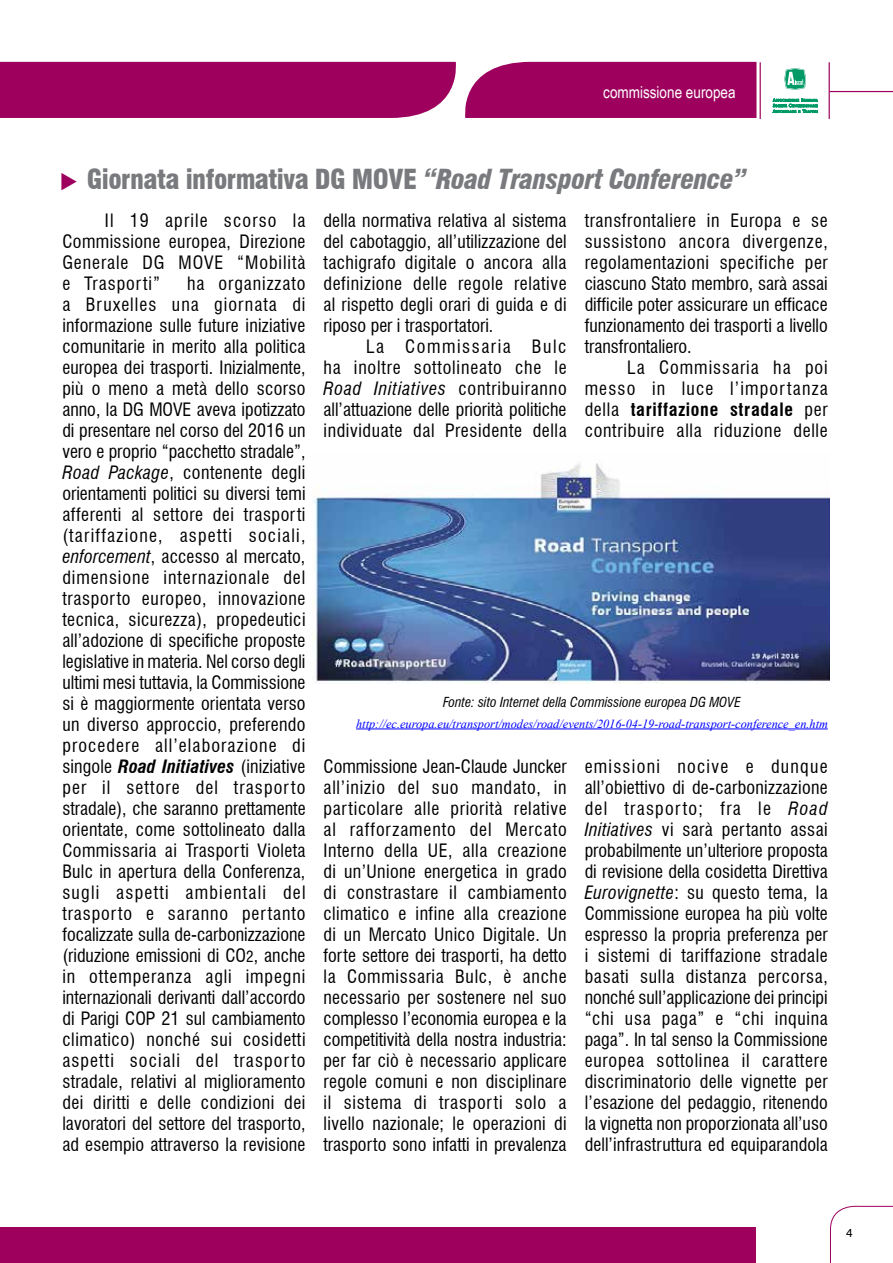
<style>
.page{position:relative;width:893px;height:1263px;background:#fff}
.page>*{position:absolute;margin:0;border:0;box-sizing:border-box;transform-origin:0 0}
.t1{font:900 condensed 27px "Swiss 721 BT";letter-spacing:-.02em;color:#797a7d}
.t2{font:condensed 18px/21px "Swiss 721 BT";letter-spacing:.005em;color:#000;text-align:justify}
.t3{font:16.5px "Arial Narrow";color:#fff}
.t4{font:italic condensed 13.5px "Swiss 721 BT";color:#000}
.t5{font:italic 12.3px "Times New Roman";color:#00f}
.t6{font:12px "Swiss 721 BT";color:#000}
.s1{font-style:italic}
.s2{font-weight:700}
.s3{font-weight:700;font-style:italic}
.s4{font-size:15px}
</style>
<div class="page">
<svg style="left:830px;top:1205px;width:63px;height:58px"></svg>
<div style="left:0;top:1227px;width:755px;height:36px;background:#9e005e"></div>
<svg style="left:772px;top:98px;width:46px;height:15px"></svg>
<svg style="left:784px;top:68px;width:23px;height:22px"></svg>
<hr style="left:829px;top:62px;width:1px;height:57px;background:#9e005e">
<hr style="left:760px;top:62px;width:1px;height:57px;background:#9e005e">
<hr style="left:830px;top:91px;width:63px;height:1px;background:#9e005e">
<div style="left:0;top:62px;width:756px;height:56px;background:#9e005e"></div>
<img style="left:312px;top:463px;width:518px;height:221px">
<hr style="left:356px;top:729px;width:472px;height:1px;background:#00f">
<p class="t3" style="left:603px;top:80px;width:134px">commissione europea</p>
<h1 class="t1" style="left:87px;top:163px;width:661px">Giornata informativa DG MOVE <span class="s1">“Road Transport Conference”</span></h1>
<p class="t2" style="left:62px;top:210px;width:245px;text-indent:43px">Il 19 aprile scorso la Commissione europea, Direzione Generale DG MOVE “Mobilità e Trasporti”</p>
<p class="t2" style="left:323px;top:210px;width:245px">della normativa relativa al sistema del cabotaggio, all’utilizzazione del tachigrafo digitale o ancora alla definizione delle regole relative al rispetto degli orari di guida e di riposo per i trasportatori.</p>
<p class="t2" style="left:323px;top:336px;width:245px;text-indent:43px">La Commissaria Bulc ha inoltre sottolineato che le <span class="s1">Road Initiatives</span> contribuiranno all’attuazione delle priorità politiche individuate dal Presidente della</p>
<p class="t2" style="left:585px;top:210px;width:245px">transfrontaliere in Europa e se sussistono ancora divergenze, regolamentazioni specifiche per ciascuno Stato membro, sarà assai difficile poter assicurare un efficace funzionamento dei trasporti a livello transfrontaliero.</p>
<p class="t2" style="left:585px;top:357px;width:245px;text-indent:43px">La Commissaria ha poi messo in luce l’importanza della <span class="s2">tariffazione stradale</span> per contribuire alla riduzione delle</p>
<p class="t2" style="left:62px;top:273px;width:245px;text-indent:125px">ha organizzato a Bruxelles una giornata di informazione sulle future iniziative comunitarie in merito alla politica europea dei trasporti. Inizialmente, più o meno a metà dello scorso anno, la DG MOVE aveva ipotizzato di presentare nel corso del 2016 un vero e proprio “pacchetto stradale”, <span class="s1">Road Package</span>, contenente degli orientamenti politici su diversi temi afferenti al settore dei trasporti (tariffazione, aspetti sociali, <span class="s1">enforcement</span>, accesso al mercato, dimensione internazionale del trasporto europeo, innovazione tecnica, sicurezza), propedeutici all’adozione di specifiche proposte legislative in materia. Nel corso degli ultimi mesi tuttavia, la Commissione si è maggiormente orientata verso un diverso approccio, preferendo procedere all’elaborazione di singole <span class="s3">Road Initiatives</span> (iniziative per il settore del trasporto stradale), che saranno prettamente orientate, come sottolineato dalla Commissaria ai Trasporti Violeta Bulc in apertura della Conferenza, sugli aspetti ambientali del trasporto e saranno pertanto focalizzate sulla de-carbonizzazione (riduzione emissioni di CO<span class="s4">2</span>, anche in ottemperanza agli impegni internazionali derivanti dall’accordo di Parigi COP 21 sul cambiamento climatico) nonché sui cosidetti aspetti sociali del trasporto stradale, relativi al miglioramento dei diritti e delle condizioni dei lavoratori del settore del trasporto, ad esempio attraverso la revisione</p>
<p class="t4" style="left:443px;top:694px;width:299px">Fonte: sito Internet della Commissione europea DG MOVE</p>
<p class="t5" style="left:356px;top:715px;width:473px">http://ec.europa.eu/transport/modes/road/events/2016-04-19-road-transport-conference_en.htm</p>
<p class="t2" style="left:323px;top:756px;width:245px">Commissione Jean-Claude Juncker all’inizio del suo mandato, in particolare alle priorità relative al rafforzamento del Mercato Interno della UE, alla creazione di un’Unione energetica in grado di constrastare il cambiamento climatico e infine alla creazione di un Mercato Unico Digitale. Un forte settore dei trasporti, ha detto la Commissaria Bulc, è anche necessario per sostenere nel suo complesso l’economia europea e la competitività della nostra industria: per far ciò è necessario applicare regole comuni e non disciplinare il sistema di trasporti solo a livello nazionale; le operazioni di trasporto sono infatti in prevalenza</p>
<p class="t2" style="left:585px;top:756px;width:245px">emissioni nocive e dunque all’obiettivo di de-carbonizzazione del trasporto; fra le <span class="s1">Road Initiatives</span> vi sarà pertanto assai probabilmente un’ulteriore proposta di revisione della cosidetta Direttiva <span class="s1">Eurovignette</span>: su questo tema, la Commissione europea ha più volte espresso la propria preferenza per i sistemi di tariffazione stradale basati sulla distanza percorsa, nonché sull’applicazione dei principi “chi usa paga” e “chi inquina paga”. In tal senso la Commissione europea sottolinea il carattere discriminatorio delle vignette per l’esazione del pedaggio, ritenendo la vignetta non proporzionata all’uso dell’infrastruttura ed equiparandola</p>
<p class="t6" style="left:846px;top:1225px;width:8px">4</p>
</div>
